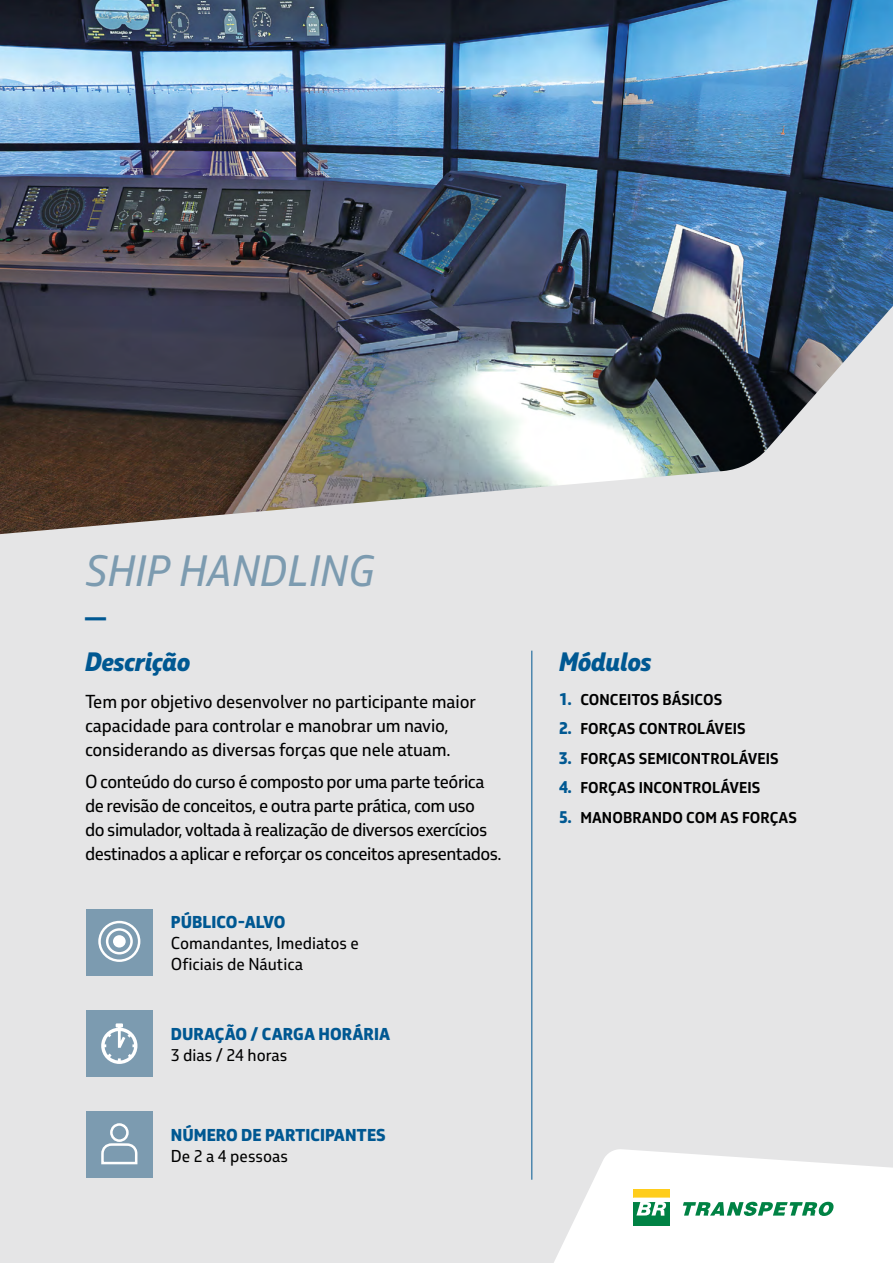
<style>
.page{position:relative;width:893px;height:1263px;background:#e5e5e6}
.page>*{position:absolute;margin:0;border:0;box-sizing:border-box;transform-origin:0 0}
.t1{font:italic 42px "Petrobras Sans";color:#7c9bb0}
.t2{font:42px "Petrobras Sans";color:#005892}
.t3{font:italic 800 25.5px "Petrobras Sans";letter-spacing:-.02em;color:#005892}
.t4{font:18px/24px "Petrobras Sans";letter-spacing:-.03em;color:#000}
.t5{font:18px/24px "Petrobras Sans";letter-spacing:-.01em;color:#000}
.t6{font:16.5px/21px "Petrobras Sans";color:#000}
.t7{font:800 16.5px "Petrobras Sans";color:#005892}
.t8{font:700 15px "Petrobras Sans";letter-spacing:.005em;color:#000}
.s1{font-weight:800;font-size:16.5px;color:#005892}
</style>
<div class="page">
<hr style="left:531px;top:651px;width:1px;height:529px;background:#005892">
<img style="left:0;top:0;width:893px;height:534px">
<div style="left:86px;top:909px;width:67px;height:67px;background:#7c9bb0"></div>
<svg style="left:98px;top:921px;width:42px;height:41px"></svg>
<div style="left:86px;top:1111px;width:67px;height:67px;background:#7c9bb0"></div>
<svg style="left:101px;top:1123px;width:37px;height:42px"></svg>
<div style="left:86px;top:1010px;width:67px;height:67px;background:#7c9bb0"></div>
<svg style="left:101px;top:1023px;width:36px;height:41px"></svg>
<svg style="left:531px;top:1149px;width:362px;height:114px"></svg>
<h1 class="t1" style="left:85px;top:545px;width:291px">SHIP HANDLING</h1>
<h1 class="t2" style="left:85px;top:593px;width:22px">–</h1>
<h2 class="t3" style="left:85px;top:644px;width:107px">Descrição</h2>
<p class="t5" style="left:85px;top:689px;width:392px">Tem por objetivo desenvolver no participante maior capacidade para controlar e manobrar um navio, considerando as diversas forças que nele atuam.</p>
<p class="t4" style="left:85px;top:770px;width:418px">O conteúdo do curso é composto por uma parte teórica de revisão de conceitos, e outra parte prática, com uso<br>do simulador, voltada à realização de diversos exercícios destinados a aplicar e reforçar os conceitos apresentados.</p>
<p class="t7" style="left:171px;top:911px;width:116px">PÚBLICO-ALVO</p>
<p class="t6" style="left:171px;top:933px;width:190px">Comandantes, Imediatos e<br>Oficiais de Náutica</p>
<p class="t7" style="left:171px;top:1022px;width:221px">DURAÇÃO / CARGA HORÁRIA</p>
<p class="t6" style="left:171px;top:1044px;width:118px">3 dias / 24 horas</p>
<p class="t7" style="left:171px;top:1123px;width:216px">NÚMERO DE PARTICIPANTES</p>
<p class="t6" style="left:171px;top:1145px;width:119px">De 2 a 4 pessoas</p>
<h2 class="t3" style="left:559px;top:644px;width:94px">Módulos</h2>
<p class="t8" style="left:559px;top:689px;width:165px"><span class="s1">1.</span> CONCEITOS BÁSICOS</p>
<p class="t8" style="left:559px;top:719px;width:188px"><span class="s1">2.</span> FORÇAS CONTROLÁVEIS</p>
<p class="t8" style="left:559px;top:748px;width:221px"><span class="s1">3.</span> FORÇAS SEMICONTROLÁVEIS</p>
<p class="t8" style="left:559px;top:778px;width:203px"><span class="s1">4.</span> FORÇAS INCONTROLÁVEIS</p>
<p class="t8" style="left:559px;top:807px;width:239px"><span class="s1">5.</span> MANOBRANDO COM AS FORÇAS</p>
</div>
